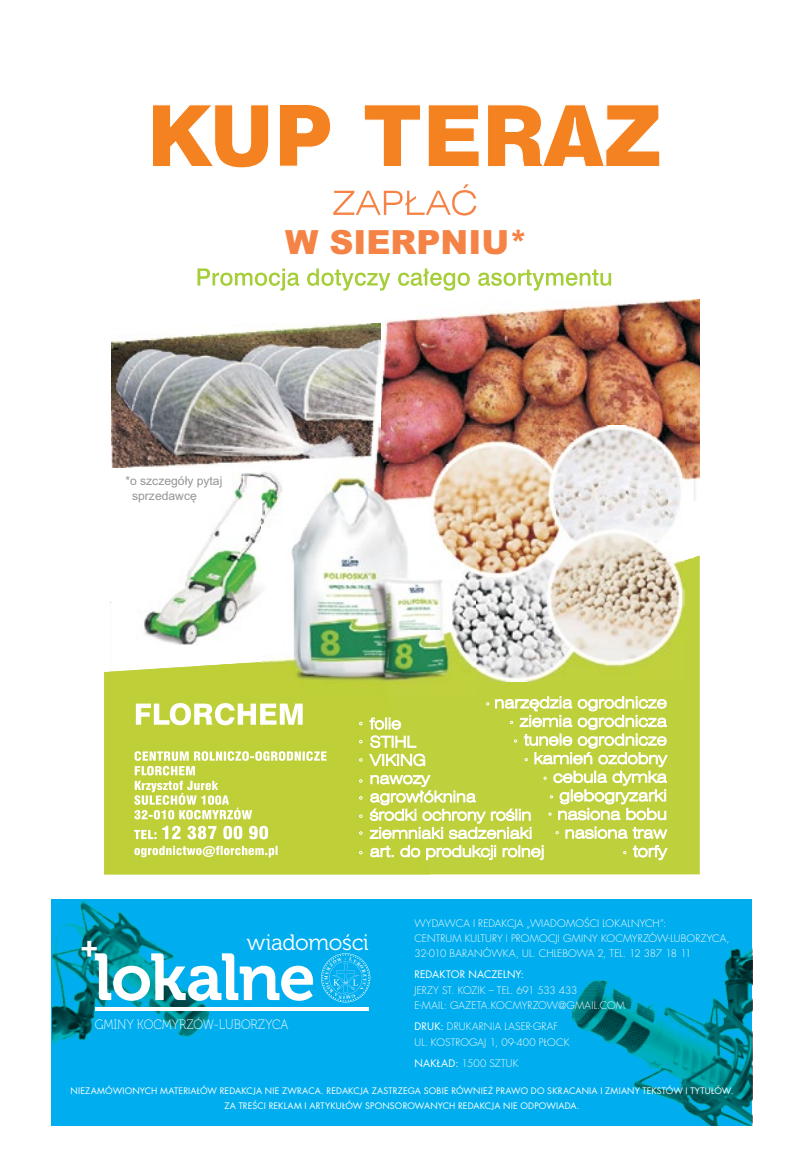
<style>
.page{position:relative;width:804px;height:1166px;background:#fff}
.page>*{position:absolute;margin:0;border:0;box-sizing:border-box;transform-origin:0 0}
.t1{font:65.8px "Museo 700";letter-spacing:-.025em;color:#fff}
.t2{font:900 33.25px "Arial";color:#f58345}
.t3{font:900 30.62px "Lato";color:#fff}
.t4{font:22.4px "Museo 300";letter-spacing:-.015em;color:#fff}
.t5{font:13.47px "Museo 100";letter-spacing:.005em;color:#fff;scale:.9 1}
.t6{font:12.08px/14.5px "Arial";color:#939598}
.t7{font:300 10.15px/15.4px "Futura LT Pro";letter-spacing:.01em;color:#fff}
.t8{font:10.15px "Futura LT Pro";letter-spacing:.01em;color:#fff}
.t9{font:8.75px/15.4px "Futura LT Pro";letter-spacing:.015em;color:#fff;text-align:center}
.s1{font-weight:400}
</style>
<div class="page">
<svg style="left:52px;top:899px;width:700px;height:227px;background:#00a6de"></svg>
<hr style="left:95px;top:1007px;width:274px;height:4px;background:#fff">
<img style="left:381px;top:300px;width:318px;height:200px">
<img style="left:112px;top:323px;width:269px;height:145px">
<svg style="left:153px;top:104px;width:507px;height:64px"></svg>
<svg style="left:333px;top:184px;width:143px;height:31px"></svg>
<svg style="left:197px;top:268px;width:414px;height:23px"></svg>
<div style="left:430px;top:555px;width:269px;height:319px;background:#bfd03d"></div>
<img style="left:430px;top:425px;width:254px;height:257px">
<img style="left:144px;top:472px;width:118px;height:173px">
<div style="left:104px;top:660px;width:326px;height:214px;background:#becf38"></div>
<svg style="left:370px;top:845px;width:173px;height:15px"></svg>
<svg style="left:359px;top:758px;width:3px;height:4px"></svg>
<svg style="left:359px;top:779px;width:3px;height:4px"></svg>
<svg style="left:359px;top:814px;width:3px;height:4px"></svg>
<svg style="left:359px;top:831px;width:3px;height:4px"></svg>
<svg style="left:633px;top:845px;width:34px;height:15px"></svg>
<svg style="left:136px;top:703px;width:167px;height:22px"></svg>
<svg style="left:369px;top:696px;width:298px;height:143px;background:#ccda67"></svg>
<img style="left:262px;top:465px;width:213px;height:232px">
<svg style="left:134px;top:751px;width:192px;height:106px;background:#cbd961"></svg>
<svg style="left:321px;top:953px;width:49px;height:49px;background:#16b4f0"></svg>
<h2 class="t2" style="left:285px;top:221px;width:244px">W SIERPNIU*</h2>
<p class="t6" style="left:132px;top:475px;width:92px;text-indent:-7px">*o szczegó³y pytaj sprzedawcê</p>
<h3 class="t4" style="left:247px;top:930px;width:124px">wiadomości</h3>
<h3 class="t3" style="left:80px;top:925px;width:19px">+</h3>
<h1 class="t1" style="left:94px;top:940px;width:223px">lokalne</h1>
<h3 class="t5" style="left:95px;top:1017px;width:217px">GMINY KOCMYRZÓW-LUBORZYCA</h3>
<p class="t7" style="left:414px;top:915px;width:317px">WYDAWCA I REDAKCJA „WIADOMOŚCI LOKALNYCH”:<br>CENTRUM KULTURY I PROMOCJI GMINY KOCMYRZÓW-LUBORZYCA,<br>32-010 BARANÓWKA, UL. CHLEBOWA 2, TEL. 12 387 18 11</p>
<p class="t8" style="left:414px;top:968px;width:111px">REDAKTOR NACZELNY:</p>
<p class="t7" style="left:414px;top:982px;width:212px">JERZY ST. KOZIK – TEL. 691 533 433<br>E-MAIL: GAZETA.KOCMYRZOW@GMAIL.COM</p>
<p class="t7" style="left:414px;top:1019px;width:156px"><span class="s1">DRUK:</span> DRUKARNIA LASER-GRAF<br>UL. KOSTROGAJ 1, 09-400 PŁOCK</p>
<p class="t7" style="left:414px;top:1055px;width:106px"><span class="s1">NAKŁAD:</span> 1500 SZTUK</p>
<p class="t9" style="left:70px;top:1083px;width:664px">NIEZAMÓWIONYCH MATERIAŁÓW REDAKCJA NIE ZWRACA. REDAKCJA ZASTRZEGA SOBIE RÓWNIEŻ PRAWO DO SKRACANIA I ZMIANY TEKSTÓW I TYTUŁÓW.<br>ZA TREŚCI REKLAM I ARTYKUŁÓW SPONSOROWANYCH REDAKCJA NIE ODPOWIADA.</p>
</div>
